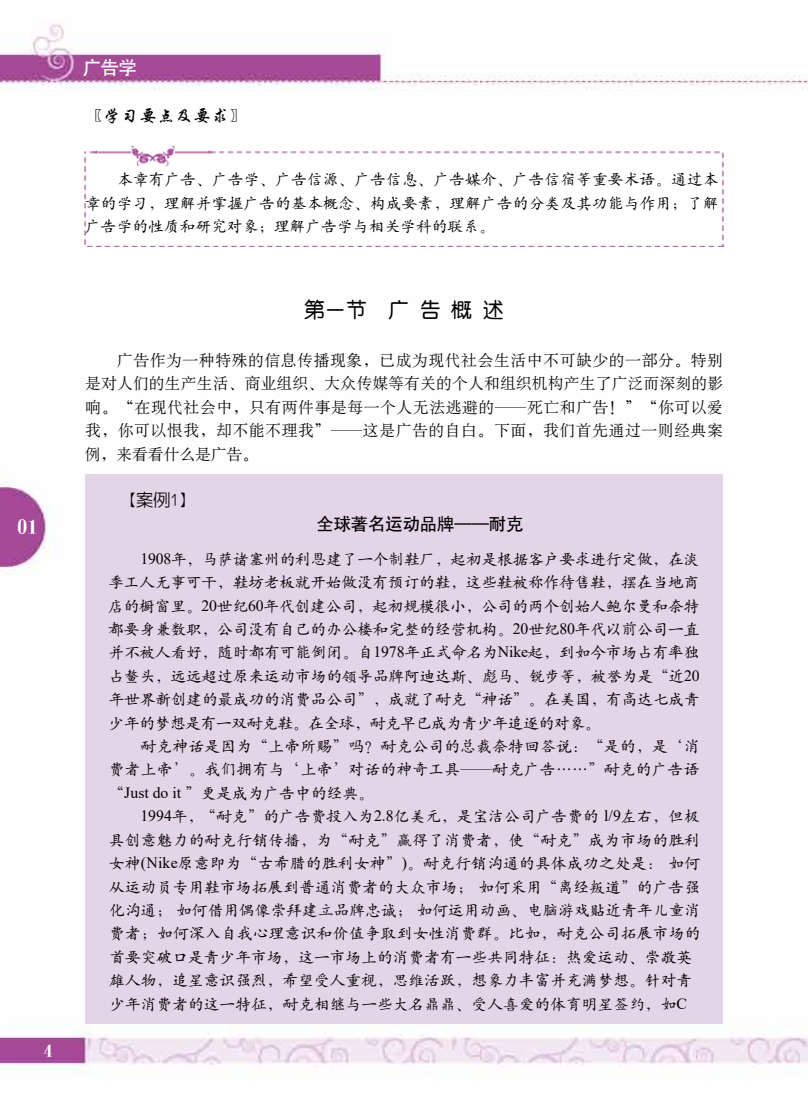
<style>
.page{position:relative;width:808px;height:1106px;background:#fff}
.page>*{position:absolute;margin:0;border:0;box-sizing:border-box;transform-origin:0 0}
.t1{font:21px "H Ye 3 gj";letter-spacing:.5em;color:#000}
.t2{font:21px "H Ya 4 gj";color:#fff}
.t3{font:18px "H Yi 1 gj";color:#000}
.t4{font:18px "H Yb 1 gj";color:#fff}
.t5{font:18px "H Ya 4 gj";color:#fff}
.t6{font:17.25px "H Yb 1 gj";color:#000}
.t7{font:17.25px "H Ye 2 gj";color:#000}
.t8{font:15.75px/23.4px "H Yc 1 gj";color:#000;text-align:justify}
.t9{font:15.75px/23.4px "H Ya 6 gj";letter-spacing:.04em;color:#000;text-align:justify}
.s1{font-family:"Times New Roman"}
</style>
<div class="page">
<img style="left:0;top:23px;width:808px;height:1049px">
<img style="left:84px;top:147px;width:639px;height:99px">
<div style="left:85px;top:474px;width:638px;height:550px;background:#e4d4e7"></div>
<h1 class="t2" style="left:17px;top:516px;width:23px">01</h1>
<p class="t5" style="left:44px;top:1041px;width:10px">4</p>
<p class="t4" style="left:83px;top:58px;width:55px">广告学</p>
<p class="t3" style="left:85px;top:106px;width:163px">〖学习要点及要求〗</p>
<p class="t8" style="left:85px;top:168px;width:635px;text-indent:32px">本章有广告、广告学、广告信源、广告信息、广告媒介、广告信宿等重要术语。通过本章的学习，理解并掌握广告的基本概念、构成要素，理解广告的分类及其功能与作用；了解广告学的性质和研究对象；理解广告学与相关学科的联系。</p>
<h1 class="t1" style="left:304px;top:299px;width:201px">第一节 广告概述</h1>
<p class="t9" style="left:85px;top:348px;width:640px;text-indent:32px">广告作为一种特殊的信息传播现象，已成为现代社会生活中不可缺少的一部分。特别是对人们的生产生活、商业组织、大众传媒等有关的个人和组织机构产生了广泛而深刻的影响。“在现代社会中，只有两件事是每一个人无法逃避的——死亡和广告！”“你可以爱我，你可以恨我，却不能不理我”——这是广告的自白。下面，我们首先通过一则经典案例，来看看什么是广告。</p>
<p class="t7" style="left:119px;top:491px;width:79px">【案例1】</p>
<p class="t6" style="left:316px;top:515px;width:208px">全球著名运动品牌——耐克</p>
<p class="t8" style="left:108px;top:547px;width:593px;text-indent:32px"><span class="s1">1908</span>年，马萨诸塞州的利恩建了一个制鞋厂，起初是根据客户要求进行定做，在淡季工人无事可干，鞋坊老板就开始做没有预订的鞋，这些鞋被称作待售鞋，摆在当地商店的橱窗里。<span class="s1">20</span>世纪<span class="s1">60</span>年代创建公司，起初规模很小，公司的两个创始人鲍尔曼和奈特都要身兼数职，公司没有自己的办公楼和完整的经营机构。<span class="s1">20</span>世纪<span class="s1">80</span>年代以前公司一直并不被人看好，随时都有可能倒闭。自<span class="s1">1978</span>年正式命名为<span class="s1">Nike</span>起，到如今市场占有率独占鳌头，远远超过原来运动市场的领导品牌阿迪达斯、彪马、锐步等，被誉为是“近<span class="s1">20</span>年世界新创建的最成功的消费品公司”，成就了耐克“神话”。在美国，有高达七成青少年的梦想是有一双耐克鞋。在全球，耐克早已成为青少年追逐的对象。</p>
<p class="t8" style="left:109px;top:734px;width:593px;text-indent:32px">耐克神话是因为“上帝所赐”吗？耐克公司的总裁奈特回答说：“是的，是‘消费者上帝’。我们拥有与‘上帝’对话的神奇工具——耐克广告……”耐克的广告语“<span class="s1">Just do it</span> ”更是成为广告中的经典。</p>
<p class="t8" style="left:109px;top:804px;width:593px;text-align:left;text-indent:32px"><span class="s1">1994</span>年，“耐克”的广告费投入为<span class="s1">2.8</span>亿美元，是宝洁公司广告费的 <span class="s1">l/9</span>左右，但极具创意魅力的耐克行销传播，为“耐克”赢得了消费者，使“耐克”成为市场的胜利女神<span class="s1">(Nike</span>原意即为“古希腊的胜利女神”<span class="s1">)</span>。耐克行销沟通的具体成功之处是：如何从运动员专用鞋市场拓展到普通消费者的大众市场；如何采用“离经叛道”的广告强化沟通；如何借用偶像崇拜建立品牌忠诚；如何运用动画、电脑游戏贴近青年儿童消费者；如何深入自我心理意识和价值争取到女性消费群。比如，耐克公司拓展市场的首要突破口是青少年市场，这一市场上的消费者有一些共同特征：热爱运动、崇敬英雄人物，追星意识强烈，希望受人重视，思维活跃，想象力丰富并充满梦想。针对青少年消费者的这一特征，耐克相继与一些大名鼎鼎、受人喜爱的体育明星签约，如<span class="s1">C</span></p>
</div>
